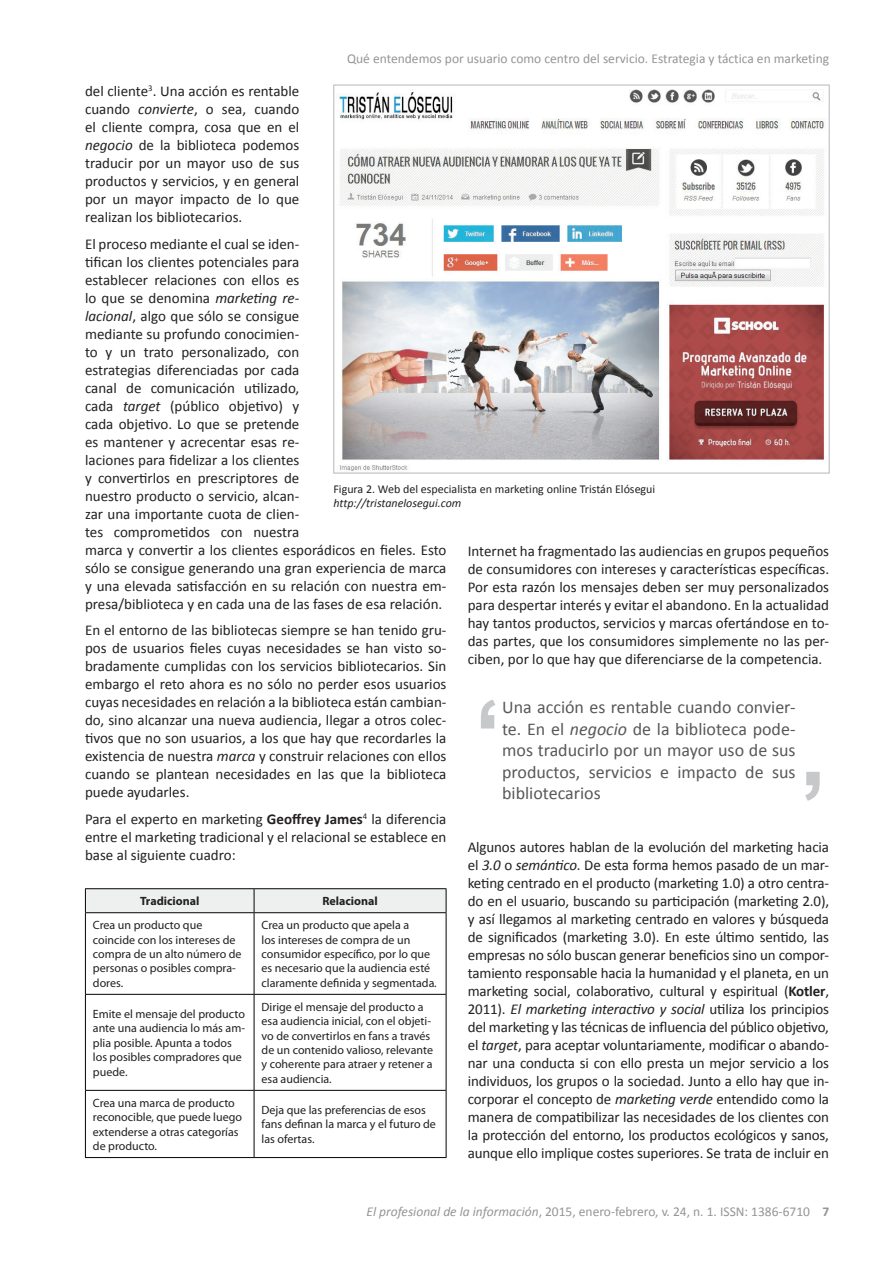
<style>
.page{position:relative;width:893px;height:1263px;background:#fff}
.page>*{position:absolute;margin:0;border:0;box-sizing:border-box;transform-origin:0 0}
.t1{font:18px/21.6px "Calibri";color:#57585a;text-align:justify}
.t2{font:15px/18px "Calibri";color:#231f20;text-align:justify}
.t3{font:13.5px "Calibri";color:#939598}
.t4{font:12px/14.4px "Myriad Pro";color:#231f20}
.t5{font:12px "Calibri";color:#231f20}
.t6{font:italic 12px "Calibri";color:#231f20}
.t7{font:700 12px "Myriad Pro";color:#231f20}
.s1{font-style:italic}
.s2{font-weight:700}
</style>
<div class="page">
<img style="left:338px;top:89px;width:486px;height:382px">
<hr style="left:85px;top:888px;width:169px;height:1px;background:#040503">
<hr style="left:254px;top:888px;width:192px;height:1px;background:#040503">
<div style="left:85px;top:889px;width:362px;height:24px;background:#eef0f0"></div>
<hr style="left:85px;top:912px;width:169px;height:1px;background:#040503">
<hr style="left:85px;top:913px;width:1px;height:81px;background:#040503">
<hr style="left:254px;top:912px;width:192px;height:1px;background:#040503">
<hr style="left:254px;top:913px;width:1px;height:81px;background:#040503">
<hr style="left:446px;top:913px;width:1px;height:81px;background:#040503">
<hr style="left:85px;top:994px;width:169px;height:1px;background:#040503">
<hr style="left:85px;top:995px;width:1px;height:95px;background:#040503">
<hr style="left:254px;top:994px;width:192px;height:1px;background:#040503">
<hr style="left:254px;top:995px;width:1px;height:95px;background:#040503">
<hr style="left:446px;top:995px;width:1px;height:95px;background:#040503">
<hr style="left:85px;top:1090px;width:169px;height:1px;background:#040503">
<hr style="left:85px;top:1091px;width:1px;height:66px;background:#040503">
<hr style="left:254px;top:1090px;width:192px;height:1px;background:#040503">
<hr style="left:254px;top:1091px;width:1px;height:66px;background:#040503">
<hr style="left:446px;top:1091px;width:1px;height:66px;background:#040503">
<hr style="left:85px;top:1157px;width:169px;height:1px;background:#040503">
<hr style="left:254px;top:1157px;width:192px;height:1px;background:#040503">
<svg style="left:805px;top:772px;width:15px;height:29px"></svg>
<svg style="left:481px;top:699px;width:14px;height:29px"></svg>
<p class="t3" style="left:347px;top:50px;width:484px">Qué entendemos por usuario como centro del servicio. Estrategia y táctica en marketing</p>
<p class="t2" style="left:85px;top:82px;width:216px">del cliente<sup>3</sup>. Una acción es rentable cuando <span class="s1">convierte</span>, o sea, cuando el cliente compra, cosa que en el <span class="s1">negocio</span> de la biblioteca podemos traducir por un mayor uso de sus productos y servicios, y en general por un mayor impacto de lo que realizan los bibliotecarios.</p>
<p class="t2" style="left:85px;top:235px;width:363px;text-align:left">El proceso mediante el cual se iden-<br>tifican los clientes potenciales para<br>establecer relaciones con ellos es<br>lo que se denomina <span class="s1">marketing re-<br>lacional</span>, algo que sólo se consigue<br>mediante su profundo conocimien-<br>to y un trato personalizado, con<br>estrategias diferenciadas por cada<br>canal de comunicación utilizado,<br>cada <span class="s1">target</span> (público objetivo) y<br>cada objetivo. Lo que se pretende<br>es mantener y acrecentar esas re-<br>laciones para fidelizar a los clientes<br>y convertirlos en prescriptores de<br>nuestro producto o servicio, alcan-<br>zar una importante cuota de clien-<br>tes comprometidos con nuestra<br>marca y convertir a los clientes esporádicos en fieles. Esto sólo se consigue generando una gran experiencia de marca y una elevada satisfacción en su relación con nuestra em&shy;presa/biblioteca y en cada una de las fases de esa relación.</p>
<p class="t2" style="left:85px;top:621px;width:363px">En el entorno de las bibliotecas siempre se han tenido gru&shy;pos de usuarios fieles cuyas necesidades se han visto so&shy;bradamente cumplidas con los servicios bibliotecarios. Sin embargo el reto ahora es no sólo no perder esos usuarios cuyas necesidades en relación a la biblioteca están cambian&shy;do, sino alcanzar una nueva audiencia, llegar a otros colec&shy;tivos que no son usuarios, a los que hay que recordarles la existencia de nuestra <span class="s1">marca</span> y construir relaciones con ellos cuando se plantean necesidades en las que la biblioteca puede ayudarles.</p>
<p class="t2" style="left:85px;top:810px;width:363px">Para el experto en marketing <span class="s2">Geoffrey James</span><sup>4</sup> la diferencia entre el marketing tradicional y el relacional se establece en base al siguiente cuadro:</p>
<p class="t5" style="left:333px;top:481px;width:323px">Figura 2. Web del especialista en marketing online Tristán Elósegui</p>
<p class="t6" style="left:333px;top:495px;width:129px">http://tristanelosegui.com</p>
<p class="t2" style="left:468px;top:542px;width:363px">Internet ha fragmentado las audiencias en grupos pequeños de consumidores con intereses y características específicas.<br>Por esta razón los mensajes deben ser muy personalizados para despertar interés y evitar el abandono. En la actualidad hay tantos productos, servicios y marcas ofertándose en to&shy;das partes, que los consumidores simplemente no las per&shy;ciben, por lo que hay que diferenciarse de la competencia.</p>
<p class="t1" style="left:502px;top:696px;width:295px">Una acción es rentable cuando convier&shy;te. En el <span class="s1">negocio</span> de la biblioteca pode&shy;mos traducirlo por un mayor uso de sus productos, servicios e impacto de sus bibliotecarios</p>
<p class="t2" style="left:468px;top:838px;width:363px">Algunos autores hablan de la evolución del marketing hacia el <span class="s1">3.0</span> o <span class="s1">semántico</span>. De esta forma hemos pasado de un mar&shy;keting centrado en el producto (marketing 1.0) a otro centra&shy;do en el usuario, buscando su participación (marketing 2.0), y así llegamos al marketing centrado en valores y búsqueda de significados (marketing 3.0). En este último sentido, las empresas no sólo buscan generar beneficios sino un compor&shy;tamiento responsable hacia la humanidad y el planeta, en un marketing social, colaborativo, cultural y espiritual (<span class="s2">Kotler</span>, 2011). <span class="s1">El marketing interactivo y social</span> utiliza los principios del marketing y las técnicas de influencia del público objetivo, el <span class="s1">target</span>, para aceptar voluntariamente, modificar o abando&shy;nar una conducta si con ello presta un mejor servicio a los individuos, los grupos o la sociedad. Junto a ello hay que in&shy;corporar el concepto de <span class="s1">marketing verde</span> entendido como la manera de compatibilizar las necesidades de los clientes con la protección del entorno, los productos ecológicos y sanos, aunque ello implique costes superiores. Se trata de incluir en</p>
<p class="t7" style="left:140px;top:893px;width:61px">Tradicional</p>
<p class="t7" style="left:322px;top:893px;width:57px">Relacional</p>
<p class="t4" style="left:93px;top:918px;width:150px">Crea un producto que coincide con los intereses de compra de un alto número de personas o posibles compra&shy;dores.</p>
<p class="t4" style="left:262px;top:918px;width:177px">Crea un producto que apela a<br>los intereses de compra de un consumidor específico, por lo que es necesario que la audiencia esté claramente definida y segmentada<span class="s1">.</span></p>
<p class="t4" style="left:93px;top:1006px;width:154px">Emite el mensaje del producto ante una audiencia lo más am&shy;plia posible. Apunta a todos los posibles compradores que puede.</p>
<p class="t4" style="left:262px;top:999px;width:173px">Dirige el mensaje del producto a esa audiencia inicial, con el objeti&shy;vo de convertirlos en fans a través de un contenido valioso, relevante y coherente para atraer y retener a esa audiencia.</p>
<p class="t4" style="left:93px;top:1095px;width:151px">Crea una marca de producto reconocible, que puede luego extenderse a otras categorías de producto.</p>
<p class="t4" style="left:262px;top:1102px;width:176px">Deja que las preferencias de esos fans definan la marca y el futuro de las ofertas.</p>
<p class="t3" style="left:366px;top:1203px;width:464px"><span class="s1">El profesional de la información</span>, 2015, enero-febrero, v. 24, n. 1. ISSN: 1386-6710 <span class="s2">7</span></p>
</div>
